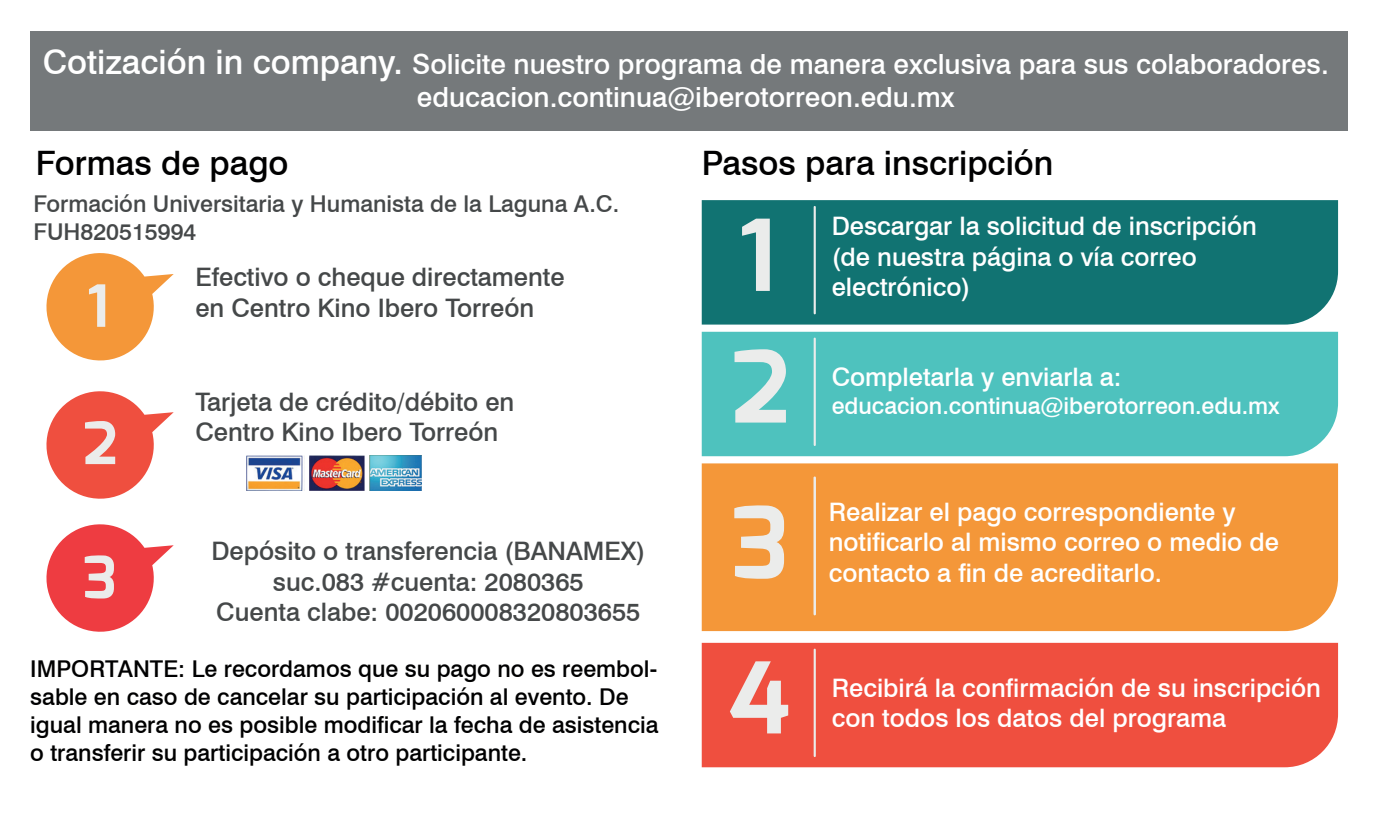
<style>
.page{position:relative;width:1377px;height:813px;background:#fff}
.page>*{position:absolute;margin:0;border:0;box-sizing:border-box;transform-origin:0 0}
.t1{font:700 98.77px "Exo";color:#ebeceb}
.t2{font:700 58.05px "Exo";color:#ebeceb}
.t3{font:500 33.75px "Swiss 721 BT";color:#000001}
.t4{font:500 27.68px/33.3px "Swiss 721 BT";color:#fff;text-align:center}
.t5{font:500 25.43px/30.6px "Swiss 721 BT";color:#fff}
.t6{font:500 25.43px/30.6px "Swiss 721 BT";color:#454849}
.t7{font:500 23.18px/27.7px "Swiss 721 BT";color:#000001}
.t8{font:500 23.18px/27.7px "Swiss 721 BT";color:#454849}
.t9{font:500 23.18px "Swiss 721 BT";color:#fff}
.s1{font-size:33.75px}
</style>
<div class="page">
<div style="left:30px;top:31px;width:1317px;height:99px;background:#75797b"></div>
<div style="left:702px;top:200px;width:636px;height:124px;background:#117372"></div>
<hr style="left:814px;top:207px;width:2px;height:106px;background:#ebeceb">
<div style="left:702px;top:331px;width:636px;height:125px;background:#4ec2be"></div>
<hr style="left:814px;top:338px;width:2px;height:107px;background:#ebeceb">
<div style="left:702px;top:642px;width:636px;height:125px;background:#ef4f3f"></div>
<hr style="left:814px;top:649px;width:2px;height:106px;background:#ebeceb">
<div style="left:702px;top:463px;width:636px;height:168px;background:#f49739"></div>
<svg style="left:46px;top:253px;width:128px;height:108px"></svg>
<svg style="left:46px;top:391px;width:128px;height:108px"></svg>
<svg style="left:46px;top:524px;width:128px;height:108px"></svg>
<img style="left:246px;top:455px;width:57px;height:35px">
<img style="left:309px;top:455px;width:56px;height:35px">
<img style="left:370px;top:455px;width:51px;height:35px">
<hr style="left:814px;top:477px;width:2px;height:137px;background:#ebeceb">
<p class="t4" style="left:43px;top:47px;width:1287px"><span class="s1">Cotización in company.</span> Solicite nuestro programa de manera exclusiva para sus colaboradores. educacion.continua@iberotorreon.edu.mx</p>
<h3 class="t3" style="left:36px;top:142px;width:254px">Formas de pago</h3>
<h3 class="t3" style="left:702px;top:142px;width:353px">Pasos para inscripción</h3>
<p class="t8" style="left:33px;top:190px;width:587px">Formación Universitaria y Humanista de la Laguna A.C.<br>FUH820515994</p>
<h2 class="t2" style="left:87px;top:268px;width:23px">1</h2>
<h2 class="t2" style="left:83px;top:406px;width:36px">2</h2>
<h2 class="t2" style="left:83px;top:539px;width:35px">3</h2>
<p class="t6" style="left:195px;top:262px;width:371px">Efectivo o cheque directamente en Centro Kino Ibero Torreón</p>
<p class="t6" style="left:195px;top:386px;width:321px">Tarjeta de crédito/débito en<br>Centro Kino Ibero Torreón</p>
<p class="t6" style="left:211px;top:535px;width:436px;text-align:center">Depósito o transferencia (BANAMEX) suc.083 #cuenta: 2080365<br>Cuenta clabe: 002060008320803655</p>
<p class="t7" style="left:30px;top:654px;width:630px">IMPORTANTE: Le recordamos que su pago no es reembol&shy;sable en caso de cancelar su participación al evento. De igual manera no es posible modificar la fecha de asistencia o transferir su participación a otro participante.</p>
<h1 class="t1" style="left:739px;top:192px;width:38px">1</h1>
<p class="t5" style="left:832px;top:210px;width:427px">Descargar la solicitud de inscripción (de nuestra página o vía correo electrónico)</p>
<h1 class="t1" style="left:732px;top:323px;width:60px">2</h1>
<h1 class="t1" style="left:732px;top:479px;width:59px">3</h1>
<h1 class="t1" style="left:728px;top:634px;width:63px">4</h1>
<p class="t5" style="left:832px;top:361px;width:291px">Completarla y enviarla a:</p>
<p class="t9" style="left:832px;top:391px;width:450px">educacion.continua@iberotorreon.edu.mx</p>
<p class="t5" style="left:829px;top:496px;width:452px">Realizar el pago correspondiente y notificarlo al mismo correo o medio de contacto a fin de acreditarlo.</p>
<p class="t5" style="left:832px;top:672px;width:491px">Recibirá la confirmación de su inscripción con todos los datos del programa</p>
</div>
